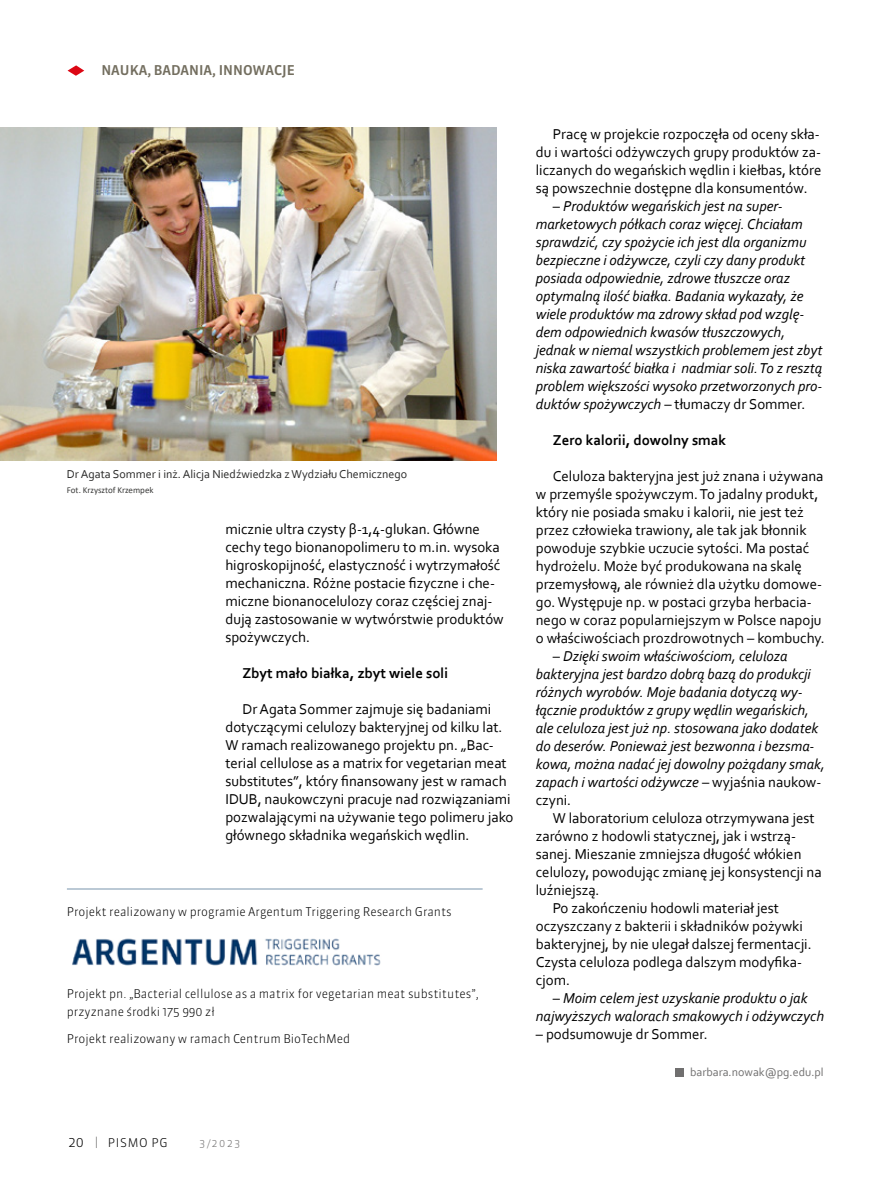
<style>
.page{position:relative;width:893px;height:1191px;background:#fff}
.page>*{position:absolute;margin:0;border:0;box-sizing:border-box;transform-origin:0 0}
.t1{font:15px/18px "Corbel";color:#000}
.t2{font:italic 15px/18px "Corbel";color:#000}
.t3{font:700 15px "Corbel";color:#000}
.t4{font:500 13.5px "Sanuk Pro";color:#736e5f}
.t5{font:300 13.5px "Sanuk Pro";color:#000}
.t6{font:300 12px/18px "Sanuk Pro";color:#000}
.t7{font:12px "Corbel";color:#282827}
.t8{font:12px "Corbel";color:#706f6f}
.t9{font:300 10.5px "Sanuk Pro";color:#706f6f}
.t10{font:9px "Calibri";color:#3c3c3b}
.s1{font-style:normal}
</style>
<div class="page">
<svg style="left:96px;top:1136px;width:1px;height:12px"></svg>
<svg style="left:68px;top:65px;width:16px;height:11px"></svg>
<img style="left:72px;top:938px;width:309px;height:28px">
<img style="left:0;top:128px;width:497px;height:332px">
<div style="left:675px;top:1068px;width:9px;height:9px;background:#706f6f"></div>
<hr style="left:67px;top:888px;width:416px;height:1px;background:#003865">
<p class="t4" style="left:101px;top:61px;width:195px">NAUKA, BADANIA, INNOWACJE</p>
<p class="t7" style="left:67px;top:466px;width:342px">Dr Agata Sommer i inż. Alicja Niedźwiedzka z Wydziału Chemicznego</p>
<p class="t10" style="left:67px;top:484px;width:88px">Fot. Krzysztof Krzempek</p>
<p class="t1" style="left:225px;top:520px;width:280px">micznie ultra czysty β-1,4-glukan. Główne cechy tego bionanopolimeru to m.in. wysoka higroskopijność, elastyczność i wytrzymałość mechaniczna. Różne postacie fizyczne i che&shy;miczne bionanocelulozy coraz częściej znaj&shy;dują zastosowanie w wytwórstwie produktów spożywczych.</p>
<p class="t3" style="left:242px;top:664px;width:207px">Zbyt mało białka, zbyt wiele soli</p>
<p class="t1" style="left:225px;top:700px;width:290px;text-indent:17px">Dr Agata Sommer zajmuje się badaniami dotyczącymi celulozy bakteryjnej od kilku lat.<br>W ramach realizowanego projektu pn. „Bac&shy;terial cellulose as a matrix for vegetarian meat substitutes”, który finansowany jest w ramach IDUB, naukowczyni pracuje nad rozwiązaniami pozwalającymi na używanie tego polimeru jako głównego składnika wegańskich wędlin.</p>
<p class="t6" style="left:67px;top:902px;width:386px">Projekt realizowany w programie Argentum Triggering Research Grants</p>
<p class="t6" style="left:67px;top:984px;width:413px">Projekt pn. „Bacterial cellulose as a matrix for vegetarian meat substitutes”, przyznane środki 175 990 zł</p>
<p class="t6" style="left:67px;top:1029px;width:285px">Projekt realizowany w ramach Centrum BioTechMed</p>
<p class="t1" style="left:536px;top:124px;width:287px;text-align:justify;text-indent:17px">Pracę w projekcie rozpoczęła od oceny skła&shy;du i wartości odżywczych grupy produktów za&shy;liczanych do wegańskich wędlin i kiełbas, które są powszechnie dostępne dla konsumentów.</p>
<p class="t2" style="left:536px;top:196px;width:288px;text-indent:17px"><span class="s1">–</span> Produktów wegańskich jest na super&shy;marketowych półkach coraz więcej. Chciałam sprawdzić, czy spożycie ich jest dla organizmu bezpieczne i odżywcze, czyli czy dany produkt posiada odpowiednie, zdrowe tłuszcze oraz optymalną ilość białka. Badania wykazały, że wiele produktów ma zdrowy skład pod wzglę&shy;dem odpowiednich kwasów tłuszczowych, jednak w niemal wszystkich problemem jest zbyt niska zawartość białka i nadmiar soli. To z resztą problem większości wysoko przetworzonych pro&shy;duktów spożywczych <span class="s1">– tłumaczy dr Sommer.</span></p>
<p class="t3" style="left:553px;top:430px;width:175px">Zero kalorii, dowolny smak</p>
<p class="t1" style="left:536px;top:466px;width:291px;text-indent:17px">Celuloza bakteryjna jest już znana i używana w przemyśle spożywczym. To jadalny produkt, który nie posiada smaku i kalorii, nie jest też przez człowieka trawiony, ale tak jak błonnik powoduje szybkie uczucie sytości. Ma postać hydrożelu. Może być produkowana na skalę przemysłową, ale również dla użytku domowe&shy;go. Występuje np. w postaci grzyba herbacia&shy;nego w coraz popularniejszym w Polsce napoju o właściwościach prozdrowotnych – kombuchy.</p>
<p class="t2" style="left:536px;top:646px;width:291px;text-indent:17px"><span class="s1">–</span> Dzięki swoim właściwościom, celuloza bakteryjna jest bardzo dobrą bazą do produkcji różnych wyrobów. Moje badania dotyczą wy&shy;łącznie produktów z grupy wędlin wegańskich, ale celuloza jest już np. stosowana jako dodatek do deserów. Ponieważ jest bezwonna i bezsma&shy;kowa, można nadać jej dowolny pożądany smak, zapach i wartości odżywcze <span class="s1">– wyjaśnia naukow&shy;czyni.</span></p>
<p class="t1" style="left:553px;top:808px;width:263px">W laboratorium celuloza otrzymywana jest</p>
<p class="t1" style="left:536px;top:826px;width:262px">zarówno z hodowli statycznej, jak i wstrzą-</p>
<p class="t1" style="left:536px;top:844px;width:267px">sanej. Mieszanie zmniejsza długość włókien</p>
<p class="t1" style="left:536px;top:862px;width:287px">celulozy, powodując zmianę jej konsystencji na</p>
<p class="t1" style="left:536px;top:880px;width:65px">luźniejszą.</p>
<p class="t1" style="left:553px;top:898px;width:228px">Po zakończeniu hodowli materiał jest</p>
<p class="t1" style="left:536px;top:916px;width:269px">oczyszczany z bakterii i składników pożywki</p>
<p class="t1" style="left:536px;top:934px;width:277px">bakteryjnej, by nie ulegał dalszej fermentacji.</p>
<p class="t1" style="left:536px;top:952px;width:268px">Czysta celuloza podlega dalszym modyfika-</p>
<p class="t1" style="left:536px;top:970px;width:36px">cjom.</p>
<p class="t2" style="left:536px;top:988px;width:290px;text-align:center"><span class="s1">–</span> Moim celem jest uzyskanie produktu o jak najwyższych walorach smakowych i odżywczych</p>
<p class="t1" style="left:536px;top:1024px;width:173px">– podsumowuje dr Sommer.</p>
<p class="t8" style="left:690px;top:1064px;width:135px">barbara.nowak@pg.edu.pl</p>
<p class="t5" style="left:68px;top:1133px;width:17px">20</p>
<p class="t6" style="left:108px;top:1133px;width:61px">PISMO PG</p>
<p class="t9" style="left:200px;top:1135px;width:42px">3/2023</p>
</div>
